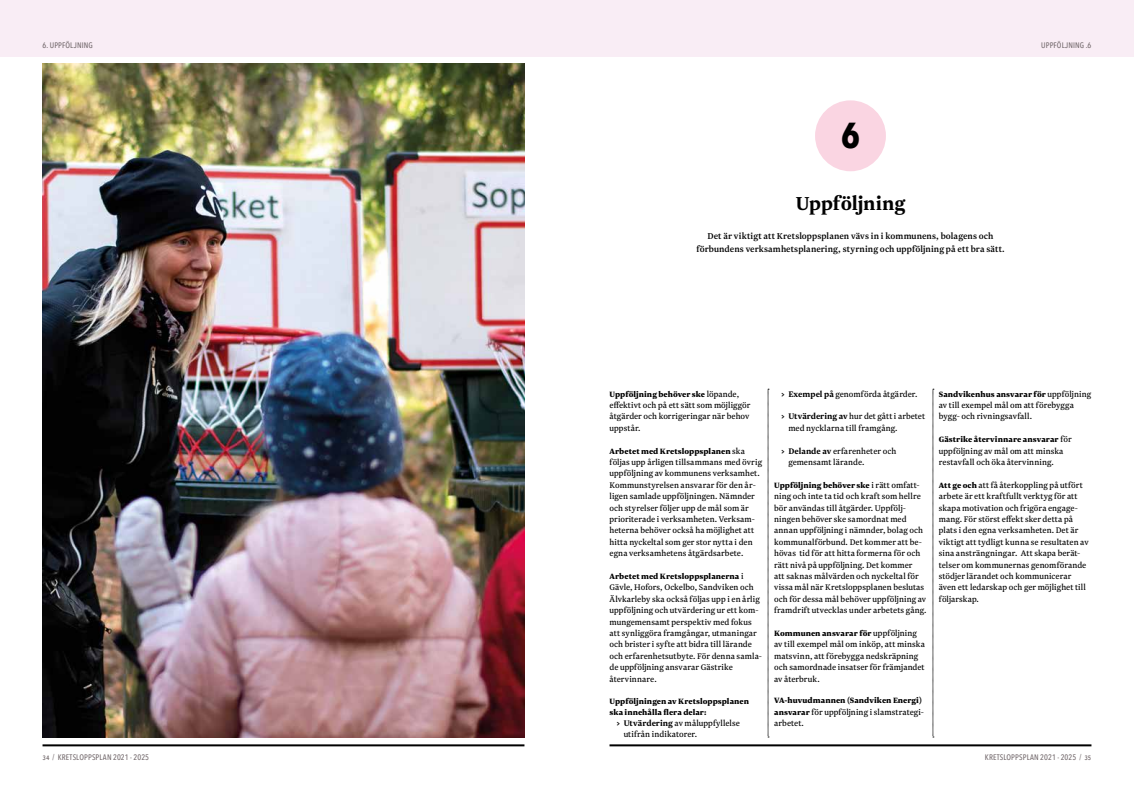
<style>
.page{position:relative;width:1134px;height:794px;background:#fff}
.page>*{position:absolute;margin:0;border:0;box-sizing:border-box;transform-origin:0 0}
.t1{font:700 36px "Avenir Next Condensed";color:#000}
.t2{font:700 22px "Newzald";letter-spacing:-.01em;color:#000}
.t3{font:500 10px/13px "Newzald";letter-spacing:.01em;color:#000;text-align:center}
.t4{font:9.5px/11.4px "Newzald";letter-spacing:.005em;color:#000}
.t5{font:900 9px/10.8px "Newzald";letter-spacing:.005em;color:#000}
.t6{font:500 8px "Avenir Next Condensed";letter-spacing:.01em;color:#746a6d}
.s1{font-weight:400;font-size:9.5px}
.s2{font-weight:900}
.s3{font-weight:700}
.s4{font-weight:900;font-size:9px}
</style>
<div class="page">
<hr style="left:43px;top:744px;width:481px;height:2px;background:#000">
<hr style="left:609px;top:744px;width:482px;height:2px;background:#000">
<svg style="left:933px;top:389px;width:1px;height:348px"></svg>
<svg style="left:768px;top:389px;width:1px;height:348px"></svg>
<div style="left:567px;top:0;width:567px;height:57px;background:#f9edf5"></div>
<div style="left:0;top:0;width:567px;height:57px;background:#f9edf5"></div>
<img style="left:43px;top:64px;width:481px;height:673px">
<div style="left:815px;top:100px;width:71px;height:71px;background:#fad5e2;border-radius:50%"></div>
<p class="t6" style="left:43px;top:40px;width:52px">6. UPPFÖLJNING</p>
<p class="t6" style="left:1041px;top:40px;width:52px">UPPFÖLJNING .6</p>
<p class="t1" style="left:841px;top:113px;width:20px">6</p>
<p class="t2" style="left:796px;top:190px;width:111px">Uppföljning</p>
<p class="t3" style="left:696px;top:229px;width:310px">Det är viktigt att Kretsloppsplanen vävs in i kommunens, bolagens och förbundens verksamhetsplanering, styrning och uppföljning på ett bra sätt.</p>
<p class="t5" style="left:609px;top:388px;width:131px">Uppföljning behöver ske <span class="s1">löpande,</span></p>
<p class="t4" style="left:609px;top:399px;width:142px;text-align:justify">efektivt och på ett sätt som möjliggör åtgärder och korrigeringar när behov uppstår.</p>
<p class="t5" style="left:609px;top:445px;width:137px">Arbetet med Kretsloppsplanen <span class="s1">ska</span></p>
<p class="t4" style="left:609px;top:456px;width:154px">följas upp årligen tillsammans med övrig uppföljning av kommunens verksamhet.<br>Kommunstyrelsen ansvarar för den år&shy;ligen samlade uppföljningen. Nämnder och styrelser följer upp de mål som är prioriterade i verksamheten. Verksam&shy;heterna behöver också ha möjlighet att hitta nyckeltal som ger stor nytta i den egna verksamhetens åtgärdsarbete.</p>
<p class="t5" style="left:609px;top:570px;width:135px">Arbetet med Kretsloppsplanerna <span class="s1">i</span></p>
<p class="t4" style="left:609px;top:582px;width:154px">Gävle, Hofors, Ockelbo, Sandviken och Älvkarleby ska också följas upp i en årlig uppföljning och utvärdering ur ett kom&shy;mungemensamt perspektiv med fokus att synliggöra framgångar, utmaningar och brister i syfte att bidra till lärande och erfarenhetsutbyte. För denna samla&shy;de uppföljning ansvarar Gästrike återvinnare.</p>
<p class="t5" style="left:609px;top:695px;width:141px">Uppföljningen av Kretsloppsplanen ska innehålla fera delar:</p>
<p class="t4" style="left:624px;top:717px;width:118px;text-indent:-7px"><span class="s2">&gt;</span> <span class="s3">Utvärdering</span> av måluppfyllelse utifrån indikatorer.</p>
<p class="t4" style="left:781px;top:388px;width:138px"><span class="s2">&gt;</span> <span class="s3">Exempel på</span> genomförda åtgärder.</p>
<p class="t4" style="left:788px;top:411px;width:138px;text-indent:-7px"><span class="s2">&gt;</span> <span class="s3">Utvärdering av</span> hur det gått i arbetet med nycklarna till framgång.</p>
<p class="t4" style="left:788px;top:445px;width:109px;text-indent:-7px"><span class="s2">&gt;</span> <span class="s3">Delande av</span> erfarenheter och gemensamt lärande.</p>
<p class="t5" style="left:774px;top:479px;width:147px">Uppföljning behöver ske <span class="s1">i rätt omfatt-</span></p>
<p class="t4" style="left:774px;top:490px;width:154px">ning och inte ta tid och kraft som hellre bör användas till åtgärder. Uppfölj&shy;ningen behöver ske samordnat med annan uppföljning i nämnder, bolag och kommunalförbund. Det kommer att be&shy;hövas tid för att hitta formerna för och rätt nivå på uppföljning. Det kommer<br>att saknas målvärden och nyckeltal för vissa mål när Kretsloppsplanen beslutas och för dessa mål behöver uppföljning av framdrift utvecklas under arbetets gång.</p>
<p class="t5" style="left:774px;top:627px;width:144px">Kommunen ansvarar för <span class="s1">uppföljning</span></p>
<p class="t4" style="left:774px;top:639px;width:152px">av till exempel mål om inköp, att minska matsvinn, att förebygga nedskräpning och samordnade insatser för främjandet av återbruk.</p>
<p class="t5" style="left:774px;top:694px;width:149px">VA-huvudmannen (Sandviken Energi)</p>
<p class="t4" style="left:774px;top:706px;width:151px"><span class="s4">ansvarar</span> för uppföljning i slamstrategi&shy;arbetet.</p>
<p class="t5" style="left:939px;top:388px;width:154px">Sandvikenhus ansvarar för <span class="s1">uppföljning</span></p>
<p class="t4" style="left:939px;top:399px;width:137px">av till exempel mål om att förebygga bygg- och rivningsavfall.</p>
<p class="t5" style="left:939px;top:433px;width:134px">Gästrike återvinnare ansvarar <span class="s1">för</span></p>
<p class="t4" style="left:939px;top:445px;width:126px">uppföljning av mål om att minska restavfall och öka återvinning.</p>
<p class="t4" style="left:939px;top:479px;width:151px"><span class="s4">Att ge och</span> att få återkoppling på utfört arbete är ett kraftfullt verktyg för att skapa motivation och frigöra engage&shy;mang. För störst efekt sker detta på plats i den egna verksamheten. Det är viktigt att tydligt kunna se resultaten av sina ansträngningar. Att skapa berät&shy;telser om kommunernas genomförande stödjer lärandet och kommunicerar även ett ledarskap och ger möjlighet till följarskap.</p>
<p class="t6" style="left:43px;top:752px;width:108px">34 / KRETSLOPPSPLAN 2021 - 2025</p>
<p class="t6" style="left:985px;top:752px;width:108px">KRETSLOPPSPLAN 2021 - 2025 / 35</p>
</div>
